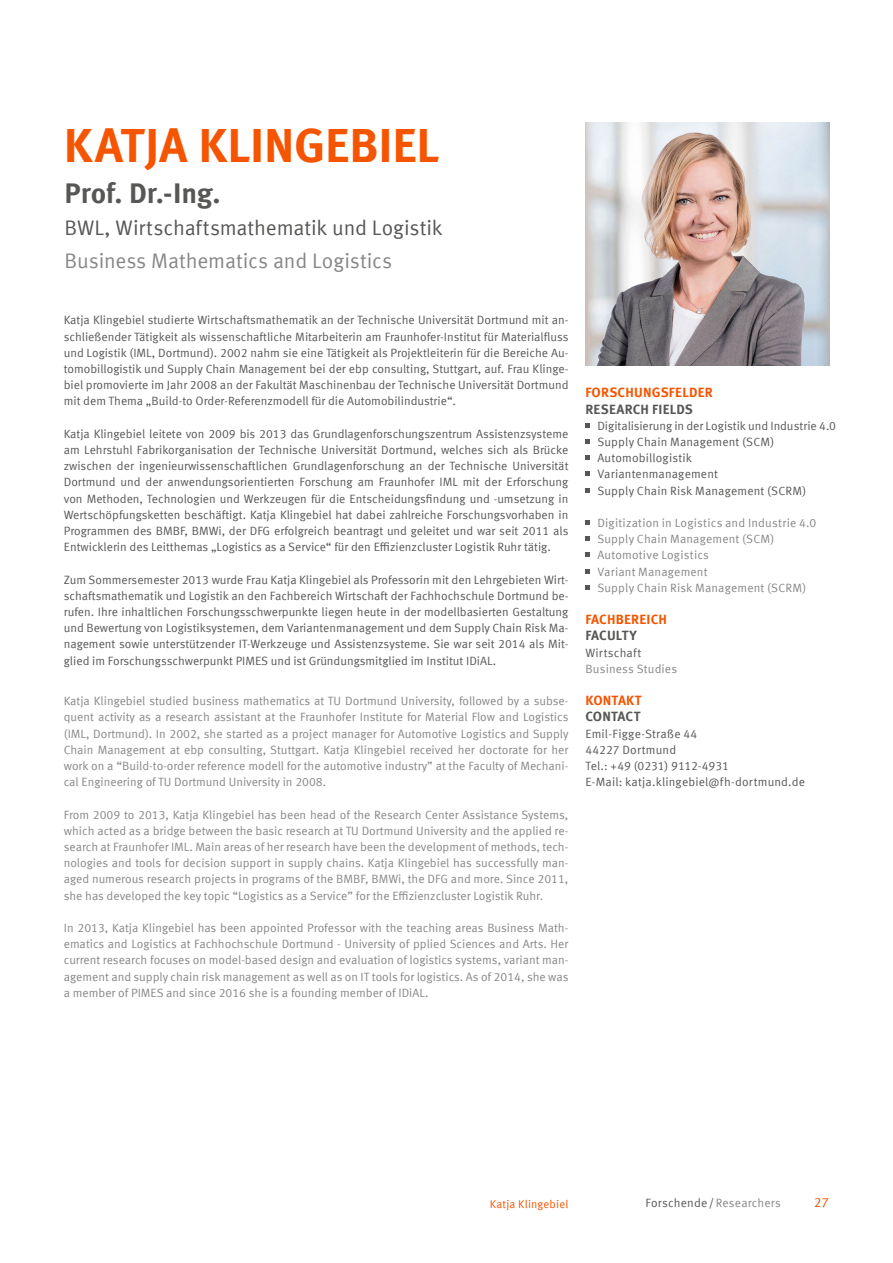
<style>
.page{position:relative;width:893px;height:1263px;background:#fff}
.page>*{position:absolute;margin:0;border:0;box-sizing:border-box;transform-origin:0 0}
.t1{font:700 48px "Meta Offc Pro";letter-spacing:-.005em;color:#f55500}
.Deusch-Text{font:700 28.5px "Meta Offc Pro";letter-spacing:-.005em;color:#575756}
.Deusch-Text-2{font:21px "Meta Offc Pro Norm";letter-spacing:-.005em;color:#575756}
.Englisch-Text{font:21px "Meta Offc Pro Norm";letter-spacing:-.005em;color:#878787}
.t2{font:700 13.5px "Meta Offc Pro";letter-spacing:.015em;color:#f55500}
.t3{font:700 13.5px "Meta Offc Pro";letter-spacing:.015em;color:#575756}
.t4{font:13.5px "Meta Offc Pro Norm";color:#f55500}
.Deusch-Text-3{font:12px/16.2px "Meta Offc Pro Norm";letter-spacing:.005em;color:#575756;text-align:justify}
.Englisch-Text-2{font:12px/16.2px "Meta Offc Pro Norm";letter-spacing:.005em;color:#878787;text-align:justify}
.t5{font:11.25px "Meta Offc Pro Norm";letter-spacing:.015em;color:#f55500}
.s1{color:#878787}
</style>
<div class="page">
<img style="left:586px;top:122px;width:243px;height:243px">
<svg style="left:585px;top:423px;width:5px;height:4px"></svg>
<svg style="left:585px;top:439px;width:5px;height:5px"></svg>
<svg style="left:585px;top:456px;width:5px;height:4px"></svg>
<svg style="left:585px;top:472px;width:5px;height:4px"></svg>
<svg style="left:585px;top:488px;width:5px;height:4px"></svg>
<svg style="left:585px;top:520px;width:5px;height:5px"></svg>
<svg style="left:585px;top:537px;width:5px;height:4px"></svg>
<svg style="left:585px;top:553px;width:5px;height:4px"></svg>
<svg style="left:585px;top:569px;width:5px;height:4px"></svg>
<svg style="left:585px;top:585px;width:5px;height:4px"></svg>
<p class="t1" style="left:64px;top:108px;width:377px">KATJA KLINGEBIEL</p>
<p class="Deusch-Text" style="left:65px;top:171px;width:157px">Prof. Dr.-Ing.</p>
<p class="Deusch-Text-2" style="left:65px;top:212px;width:380px">BWL, Wirtschaftsmathematik und Logistik</p>
<p class="Englisch-Text" style="left:65px;top:245px;width:329px">Business Mathematics and Logistics</p>
<p class="Deusch-Text-3" style="left:64px;top:311px;width:506px">Katja Klingebiel studierte Wirtschaftsmathematik an der Technische Universität Dortmund mit an&shy;schließender Tätigkeit als wissenschaftliche Mitarbeiterin am Fraunhofer-Institut für Materialfluss und Logistik (IML, Dortmund). 2002 nahm sie eine Tätigkeit als Projektleiterin für die Bereiche Au&shy;tomobillogistik und Supply Chain Management bei der ebp consulting, Stuttgart, auf. Frau Klinge&shy;biel promovierte im Jahr 2008 an der Fakultät Maschinenbau der Technische Universität Dortmund mit dem Thema „Build-to Order-Referenzmodell für die Automobilindustrie“.</p>
<p class="Deusch-Text-3" style="left:64px;top:425px;width:506px">Katja Klingebiel leitete von 2009 bis 2013 das Grundlagenforschungszentrum Assistenzsysteme am Lehrstuhl Fabrikorganisation der Technische Universität Dortmund, welches sich als Brücke zwischen der ingenieurwissenschaftlichen Grundlagenforschung an der Technische Universität Dortmund und der anwendungsorientierten Forschung am Fraunhofer IML mit der Erforschung von Methoden, Technologien und Werkzeugen für die Entscheidungsfindung und -umsetzung in Wertschöpfungsketten beschäftigt. Katja Klingebiel hat dabei zahlreiche Forschungsvorhaben in Programmen des BMBF, BMWi, der DFG erfolgreich beantragt und geleitet und war seit 2011 als Entwicklerin des Leitthemas „Logistics as a Service“ für den Effizienzcluster Logistik Ruhr tätig.</p>
<p class="Deusch-Text-3" style="left:64px;top:571px;width:506px">Zum Sommersemester 2013 wurde Frau Katja Klingebiel als Professorin mit den Lehrgebieten Wirt&shy;schaftsmathematik und Logistik an den Fachbereich Wirtschaft der Fachhochschule Dortmund be&shy;rufen. Ihre inhaltlichen Forschungsschwerpunkte liegen heute in der modellbasierten Gestaltung und Bewertung von Logistiksystemen, dem Variantenmanagement und dem Supply Chain Risk Ma&shy;nagement sowie unterstützender IT-Werkzeuge und Assistenzsysteme. Sie war seit 2014 als Mit&shy;glied im Forschungsschwerpunkt PIMES und ist Gründungsmitglied im Institut IDiAL.</p>
<p class="Englisch-Text-2" style="left:64px;top:692px;width:506px">Katja Klingebiel studied business mathematics at TU Dortmund University, followed by a subse&shy;quent activity as a research assistant at the Fraunhofer Institute for Material Flow and Logistics (IML, Dortmund). In 2002, she started as a project manager for Automotive Logistics and Supply Chain Management at ebp consulting, Stuttgart. Katja Klingebiel received her doctorate for her work on a “Build-to-order reference modell for the automotive industry” at the Faculty of Mechani&shy;cal Engineering of TU Dortmund University in 2008.</p>
<p class="Englisch-Text-2" style="left:64px;top:805px;width:506px">From 2009 to 2013, Katja Klingebiel has been head of the Research Center Assistance Systems, which acted as a bridge between the basic research at TU Dortmund University and the applied re&shy;search at Fraunhofer IML. Main areas of her research have been the development of methods, tech&shy;nologies and tools for decision support in supply chains. Katja Klingebiel has successfully man&shy;aged numerous research projects in programs of the BMBF, BMWi, the DFG and more. Since 2011, she has developed the key topic “Logistics as a Service” for the Effizienzcluster Logistik Ruhr.</p>
<p class="Englisch-Text-2" style="left:64px;top:919px;width:506px">In 2013, Katja Klingebiel has been appointed Professor with the teaching areas Business Math&shy;ematics and Logistics at Fachhochschule Dortmund - University of pplied Sciences and Arts. Her current research focuses on model-based design and evaluation of logistics systems, variant man&shy;agement and supply chain risk management as well as on IT tools for logistics. As of 2014, she was a member of PIMES and since 2016 she is a founding member of IDiAL.</p>
<p class="t2" style="left:585px;top:382px;width:129px">FORSCHUNGSFELDER</p>
<p class="t3" style="left:585px;top:398px;width:109px">RESEARCH FIELDS</p>
<p class="Deusch-Text-3" style="left:597px;top:417px;width:240px">Digitalisierung in der Logistik und Industrie 4.0</p>
<p class="Deusch-Text-3" style="left:597px;top:433px;width:178px">Supply Chain Management (SCM)</p>
<p class="Deusch-Text-3" style="left:597px;top:449px;width:96px">Automobillogistik</p>
<p class="Deusch-Text-3" style="left:597px;top:465px;width:122px">Variantenmanagement</p>
<p class="Deusch-Text-3" style="left:597px;top:481px;width:210px">Supply Chain Risk Management (SCRM)</p>
<p class="Englisch-Text-2" style="left:597px;top:514px;width:221px">Digitization in Logistics and Industrie 4.0</p>
<p class="Englisch-Text-2" style="left:597px;top:530px;width:178px">Supply Chain Management (SCM)</p>
<p class="Englisch-Text-2" style="left:597px;top:546px;width:113px">Automotive Logistics</p>
<p class="Englisch-Text-2" style="left:597px;top:562px;width:112px">Variant Management</p>
<p class="Englisch-Text-2" style="left:597px;top:579px;width:210px">Supply Chain Risk Management (SCRM)</p>
<p class="t2" style="left:585px;top:609px;width:83px">FACHBEREICH</p>
<p class="t3" style="left:585px;top:625px;width:53px">FACULTY</p>
<p class="Deusch-Text-3" style="left:585px;top:643px;width:57px">Wirtschaft</p>
<p class="Englisch-Text-2" style="left:585px;top:660px;width:93px">Business Studies</p>
<p class="t2" style="left:585px;top:690px;width:58px">KONTAKT</p>
<p class="t3" style="left:585px;top:706px;width:57px">CONTACT</p>
<p class="Deusch-Text-3" style="left:585px;top:724px;width:113px">Emil-Figge-Straße 44</p>
<p class="Deusch-Text-3" style="left:585px;top:741px;width:92px">44227 Dortmund</p>
<p class="Deusch-Text-3" style="left:585px;top:757px;width:145px">Tel.: +49 (0231) 9112-4931</p>
<p class="Deusch-Text-3" style="left:585px;top:773px;width:221px">E-Mail: katja.klingebiel@fh-dortmund.de</p>
<p class="t5" style="left:490px;top:1196px;width:80px">Katja Klingebiel</p>
<p class="Deusch-Text-3" style="left:646px;top:1194px;width:137px">Forschende/<span class="s1">Researchers</span></p>
<p class="t4" style="left:814px;top:1192px;width:17px">27</p>
</div>
